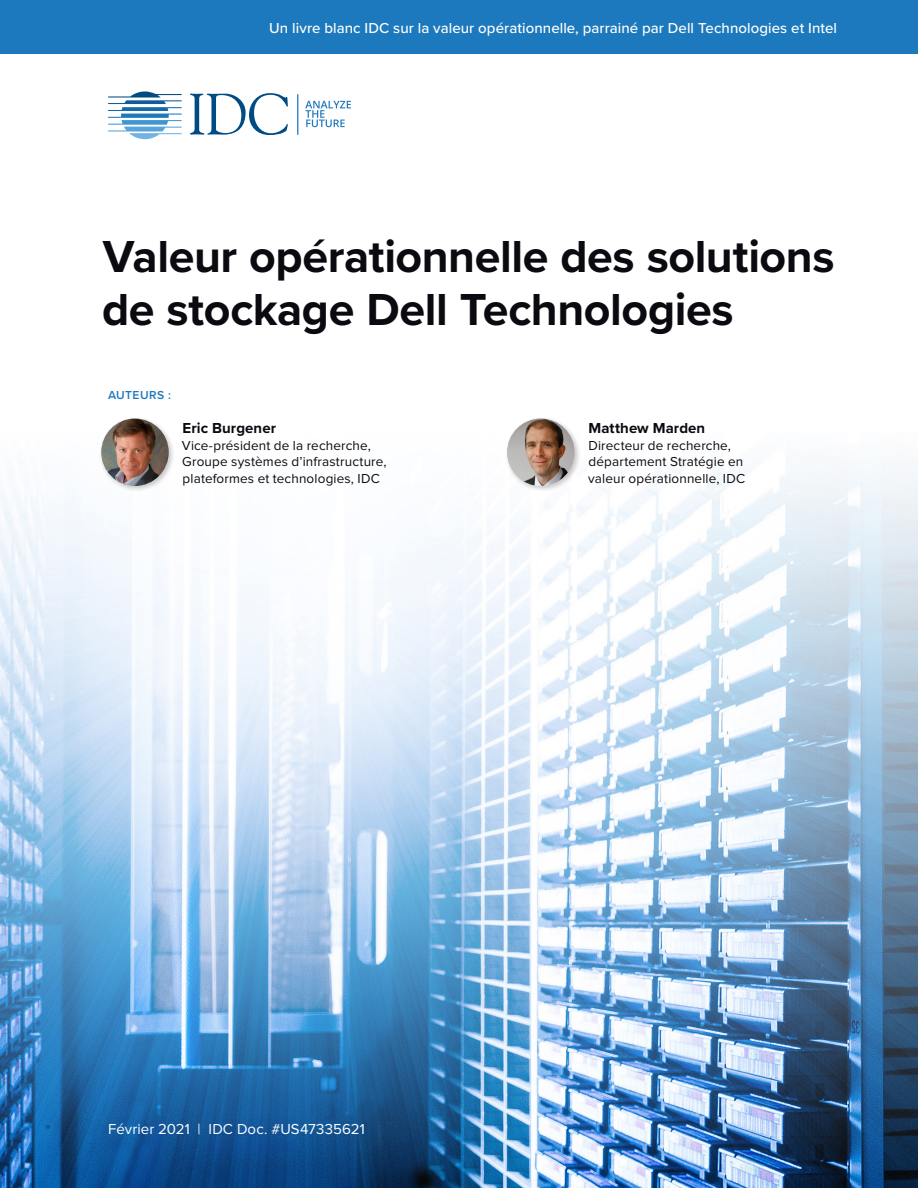
<style>
.page{position:relative;width:918px;height:1188px;background:#fff}
.page>*{position:absolute;margin:0;border:0;box-sizing:border-box;transform-origin:0 0}
.t1{font:700 46.5px/52.5px "Proxima Nova";letter-spacing:-.01em;color:#0b0a10}
.t2{font:500 15px "Proxima Nova";letter-spacing:.005em;color:#fff}
.t3{font:15px "Proxima Nova";letter-spacing:.01em;color:#fff}
.t4{font:700 15px "Proxima Nova";letter-spacing:.005em;color:#0b0a10}
.t5{font:13.5px/16.5px "Proxima Nova";letter-spacing:.01em;color:#0b0a10}
.t6{font:600 12px "Proxima Nova";letter-spacing:.035em;color:#1d79bd}
</style>
<div class="page">
<img style="left:0;top:463px;width:918px;height:725px">
<div style="left:0;top:0;width:918px;height:54px;background:#1d79bd"></div>
<svg style="left:190px;top:93px;width:98px;height:42px"></svg>
<svg style="left:108px;top:92px;width:74px;height:47px"></svg>
<svg style="left:297px;top:94px;width:1px;height:41px"></svg>
<svg style="left:305px;top:101px;width:46px;height:26px"></svg>
<div style="left:99px;top:416px;width:76px;height:77px;background:#231f20;opacity:.25"></div>
<img style="left:101px;top:418px;width:68px;height:68px;border-radius:34px">
<div style="left:505px;top:416px;width:76px;height:77px;background:#231f20;opacity:.25"></div>
<img style="left:507px;top:418px;width:68px;height:68px;border-radius:34px">
<p class="t2" style="left:269px;top:17px;width:569px">Un livre blanc IDC sur la valeur opérationnelle, parrainé par Dell Technologies et Intel</p>
<p class="t1" style="left:102px;top:229px;width:734px">Valeur opérationnelle des solutions de stockage Dell Technologies</p>
<p class="t6" style="left:108px;top:387px;width:65px">AUTEURS :</p>
<p class="t4" style="left:183px;top:417px;width:95px">Eric Burgener</p>
<p class="t5" style="left:182px;top:437px;width:206px">Vice-président de la recherche,<br>Groupe systèmes d’infrastructure, plateformes et technologies, IDC</p>
<p class="t4" style="left:588px;top:417px;width:118px">Matthew Marden</p>
<p class="t5" style="left:588px;top:437px;width:159px">Directeur de recherche, département Stratégie en valeur opérationnelle, IDC</p>
<p class="t3" style="left:108px;top:1120px;width:258px">Février 2021 | IDC Doc. #US47335621</p>
</div>
